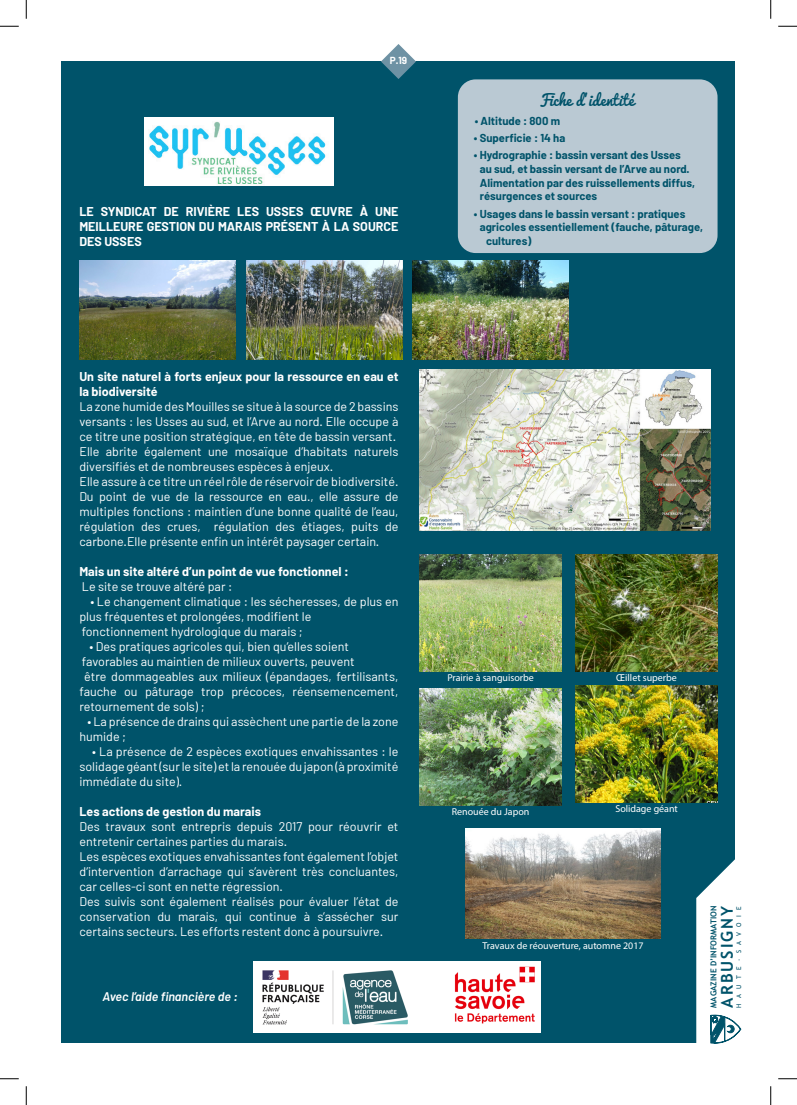
<style>
.page{position:relative;width:797px;height:1105px;background:#fff}
.page>*{position:absolute;margin:0;border:0;box-sizing:border-box;transform-origin:0 0}
.t1{font:700 16.38px "Trebuchet MS";letter-spacing:.12em;color:#00536a}
.TITRE{font:15px "Pacifico";color:#00536a}
.TEXTE{font:12.5px/15px "Barlow";color:#fff;text-align:justify}
.TEXTE-2{font:700 12.5px/15px "Barlow";color:#fff}
.TEXTE_GRAS{font:700 12.5px/15px "Barlow";color:#fff;text-align:justify}
.TEXTE-3{font:italic 600 12.5px "Barlow";color:#fff}
.TITRE-2{font:700 11.25px/13.8px "Barlow";color:#00536a}
.TITRE-3{font:10px "Myriad Pro";color:#fff}
.t2{font:700 10px "Barlow";color:#fff}
.t3{font:700 8.12px "Trebuchet MS";color:#00536a}
.t4{font:6.5px "Trebuchet MS";letter-spacing:.83em;color:#00536a}
</style>
<div class="page">
<div style="left:62px;top:62px;width:673px;height:981px;background:#00536a"></div>
<svg style="left:696px;top:859px;width:46px;height:185px"></svg>
<svg style="left:381px;top:44px;width:35px;height:35px"></svg>
<img style="left:253px;top:962px;width:287px;height:71px">
<img style="left:575px;top:554px;width:142px;height:117px">
<img style="left:247px;top:260px;width:156px;height:99px">
<img style="left:79px;top:260px;width:156px;height:99px">
<img style="left:420px;top:370px;width:290px;height:161px">
<img style="left:420px;top:554px;width:141px;height:117px">
<img style="left:420px;top:688px;width:141px;height:117px">
<img style="left:575px;top:685px;width:142px;height:117px">
<img style="left:466px;top:829px;width:194px;height:110px">
<img style="left:412px;top:260px;width:156px;height:99px">
<img style="left:144px;top:117px;width:190px;height:69px">
<div style="left:458px;top:79px;width:259px;height:174px;background:#bac9d3;border-radius:18px"></div>
<svg style="left:0;top:25px;width:19px;height:2px"></svg>
<svg style="left:778px;top:25px;width:19px;height:2px"></svg>
<svg style="left:0;top:1078px;width:19px;height:1px"></svg>
<svg style="left:778px;top:1078px;width:19px;height:1px"></svg>
<svg style="left:25px;top:0;width:2px;height:19px"></svg>
<svg style="left:25px;top:1086px;width:2px;height:19px"></svg>
<svg style="left:770px;top:0;width:1px;height:19px"></svg>
<svg style="left:770px;top:1086px;width:1px;height:19px"></svg>
<p class="t2" style="left:390px;top:54px;width:19px">P.19</p>
<p class="TEXTE_GRAS" style="left:79px;top:204px;width:320px">LE SYNDICAT DE RIVIÈRE LES USSES ŒUVRE À UNE MEILLEURE GESTION DU MARAIS PRÉSENT À LA SOURCE DES USSES</p>
<p class="TITRE" style="left:539px;top:92px;width:96px">Fiche d’identité</p>
<p class="TITRE-2" style="left:474px;top:114px;width:87px">• Altitude : 800 m</p>
<p class="TITRE-2" style="left:474px;top:131px;width:93px">• Superficie : 14 ha</p>
<p class="TITRE-2" style="left:480px;top:148px;width:217px;text-indent:-6px">• Hydrographie : bassin versant des Usses au sud, et bassin versant de l’Arve au nord.<br>Alimentation par des ruissellements diffus, résurgences et sources</p>
<p class="TITRE-2" style="left:474px;top:207px;width:213px">• Usages dans le bassin versant : pratiques</p>
<p class="TITRE-2" style="left:480px;top:220px;width:225px">agricoles essentiellement (fauche, pâturage,</p>
<p class="TITRE-2" style="left:486px;top:234px;width:47px">cultures)</p>
<p class="TEXTE-2" style="left:79px;top:369px;width:320px">Un site naturel à forts enjeux pour la ressource en eau et la biodiversité</p>
<p class="TEXTE" style="left:79px;top:399px;width:320px">La zone humide des Mouilles se situe à la source de 2 bassins versants : les Usses au sud, et l’Arve au nord. Elle occupe à ce titre une position stratégique, en tête de bassin versant.</p>
<p class="TEXTE" style="left:79px;top:444px;width:320px">Elle abrite également une mosaïque d’habitats naturels diversifiés et de nombreuses espèces à enjeux.</p>
<p class="TEXTE" style="left:79px;top:474px;width:320px">Elle assure à ce titre un réel rôle de réservoir de biodiversité.<br>Du point de vue de la ressource en eau., elle assure de multiples fonctions : maintien d’une bonne qualité de l’eau, régulation des crues, régulation des étiages, puits de carbone.Elle présente enfin un intérêt paysager certain.</p>
<p class="TEXTE-2" style="left:79px;top:564px;width:271px">Mais un site altéré d’un point de vue fonctionnel :</p>
<p class="TEXTE" style="left:82px;top:579px;width:152px">Le site se trouve altéré par :</p>
<p class="TEXTE" style="left:79px;top:594px;width:320px;text-indent:11px">• Le changement climatique : les sécheresses, de plus en plus fréquentes et prolongées, modifient le</p>
<p class="TEXTE" style="left:82px;top:624px;width:222px">fonctionnement hydrologique du marais ;</p>
<p class="TEXTE" style="left:89px;top:639px;width:261px">• Des pratiques agricoles qui, bien qu’elles soient</p>
<p class="TEXTE" style="left:82px;top:654px;width:274px">favorables au maintien de milieux ouverts, peuvent</p>
<p class="TEXTE" style="left:79px;top:669px;width:320px;text-indent:5px">être dommageables aux milieux (épandages, fertilisants, fauche ou pâturage trop précoces, réensemencement, retournement de sols) ;</p>
<p class="TEXTE" style="left:79px;top:714px;width:320px;text-indent:8px">• La présence de drains qui assèchent une partie de la zone humide ;</p>
<p class="TEXTE" style="left:79px;top:744px;width:320px;text-indent:13px">• La présence de 2 espèces exotiques envahissantes : le solidage géant (sur le site) et la renouée du japon (à proximité immédiate du site).</p>
<p class="TEXTE-2" style="left:79px;top:804px;width:183px">Les actions de gestion du marais</p>
<p class="TEXTE" style="left:79px;top:819px;width:320px">Des travaux sont entrepris depuis 2017 pour réouvrir et entretenir certaines parties du marais.</p>
<p class="TEXTE" style="left:79px;top:849px;width:320px">Les espèces exotiques envahissantes font également l’objet d’intervention d’arrachage qui s’avèrent très concluantes, car celles-ci sont en nette régression.</p>
<p class="TEXTE" style="left:79px;top:894px;width:320px">Des suivis sont également réalisés pour évaluer l’état de conservation du marais, qui continue à s’assécher sur certains secteurs. Les efforts restent donc à poursuivre.</p>
<p class="TEXTE-3" style="left:102px;top:988px;width:137px">Avec l’aide financière de :</p>
<p class="TITRE-3" style="left:447px;top:672px;width:88px">Prairie à sanguisorbe</p>
<p class="TITRE-3" style="left:616px;top:672px;width:62px">Œillet superbe</p>
<p class="TITRE-3" style="left:452px;top:805px;width:79px">Renouée du Japon</p>
<p class="TITRE-3" style="left:615px;top:803px;width:64px">Solidage géant</p>
<p class="TITRE-3" style="left:482px;top:939px;width:163px">Travaux de réouverture, automne 2017</p>
<p class="t3" style="left:708px;top:1008px;width:103px;rotate:-90deg">MAGAZINE D’INFORMATION</p>
<p class="t1" style="left:716px;top:1008px;width:103px;rotate:-90deg">ARBUSIGNY</p>
<p class="t4" style="left:735px;top:1008px;width:103px;rotate:-90deg">HAUTE-SAVOIE</p>
</div>
